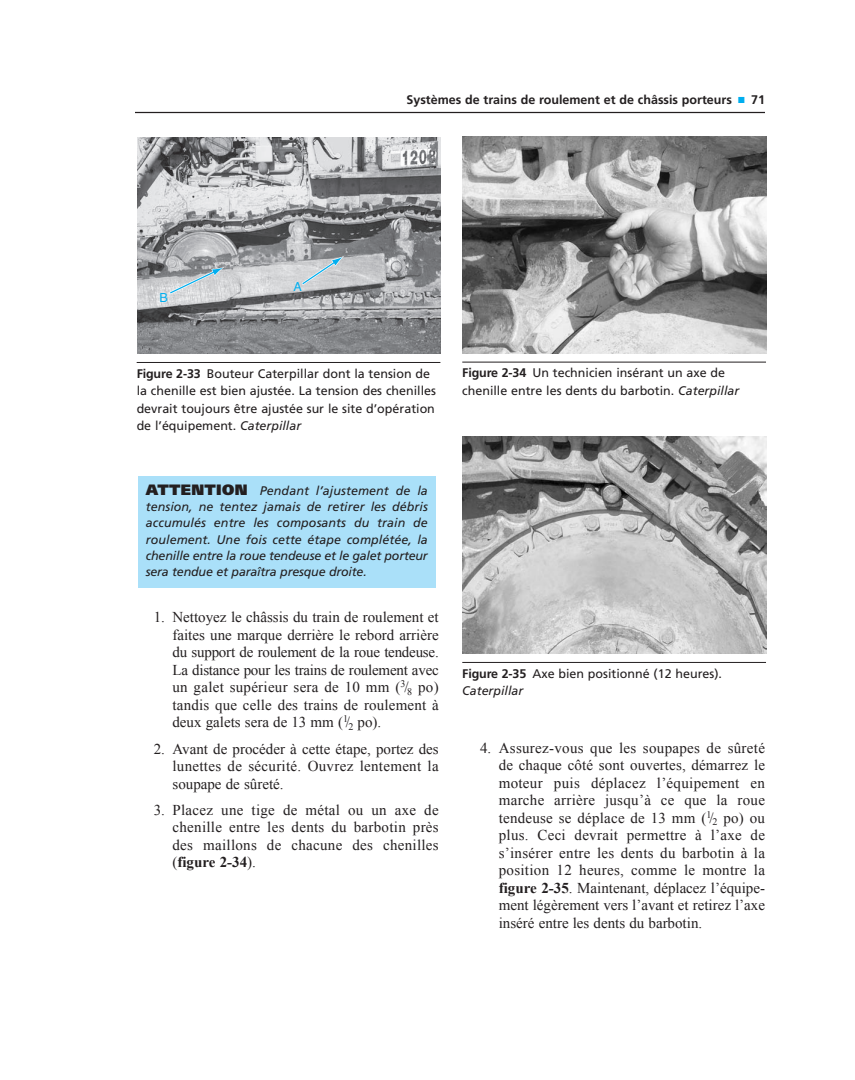
<style>
.page{position:relative;width:855px;height:1080px;background:#fff}
.page>*{position:absolute;margin:0;border:0;box-sizing:border-box;transform-origin:0 0}
.t1{font:15px/17.5px "Times New Roman";letter-spacing:.01em;color:#231f20;text-align:justify}
.t2{font:12.5px/17.5px "Frutiger";color:#231f20}
.t3{font:italic 12.5px/16.2px "Frutiger";letter-spacing:-.015em;color:#231f20;text-align:justify}
.t4{font:700 12.5px "Frutiger";color:#231f20}
.t5{font:12.5px "Helvetica";color:#00aeef}
.s1{color:#00aeef}
.s2{font-weight:700}
.s3{font-style:italic}
.s4{font-weight:900;font-style:normal;font-size:15px}
</style>
<div class="page">
<hr style="left:135px;top:112px;width:630px;height:1px;background:#231f20">
<div style="left:138px;top:476px;width:297px;height:111px;background:#aae0f9"></div>
<img style="left:137px;top:137px;width:303px;height:217px">
<svg style="left:167px;top:267px;width:58px;height:29px;background:#bac5ca"></svg>
<svg style="left:300px;top:256px;width:45px;height:31px"></svg>
<hr style="left:137px;top:362px;width:303px;height:1px;background:#231f20">
<img style="left:462px;top:136px;width:304px;height:217px">
<hr style="left:462px;top:362px;width:304px;height:1px;background:#231f20">
<img style="left:462px;top:436px;width:304px;height:217px">
<hr style="left:462px;top:662px;width:304px;height:1px;background:#231f20">
<p class="t5" style="left:159px;top:293px;width:10px">B</p>
<p class="t5" style="left:294px;top:282px;width:10px">A</p>
<p class="t4" style="left:406px;top:95px;width:360px">Systèmes de trains de roulement et de châssis porteurs <span class="s1">■</span> 71</p>
<p class="t2" style="left:137px;top:366px;width:301px"><span class="s2">Figure 2-33</span> Bouteur Caterpillar dont la tension de la chenille est bien ajustée. La tension des chenilles devrait toujours être ajustée sur le site d’opération de l’équipement. <span class="s3">Caterpillar</span></p>
<p class="t2" style="left:462px;top:365px;width:279px"><span class="s2">Figure 2-34</span> Un technicien insérant un axe de chenille entre les dents du barbotin. <span class="s3">Caterpillar</span></p>
<p class="t3" style="left:146px;top:483px;width:284px"><span class="s4">ATTENTION</span> Pendant l’ajustement de la tension, ne tentez jamais de retirer les débris accumulés entre les composants du train de roulement. Une fois cette étape complétée, la chenille entre la roue tendeuse et le galet porteur sera tendue et paraîtra presque droite.</p>
<p class="t1" style="left:172px;top:609px;width:268px;text-indent:-19px">1. Nettoyez le châssis du train de roulement et faites une marque derrière le rebord arrière du support de roulement de la roue tendeuse.<br>La distance pour les trains de roulement avec un galet supérieur sera de 10 mm (<sup>3</sup>/<sub>8</sub> po) tandis que celle des trains de roulement à deux galets sera de 13 mm (<sup>1</sup>/<sub>2</sub> po).</p>
<p class="t1" style="left:172px;top:740px;width:268px;text-indent:-19px">2. Avant de procéder à cette étape, portez des lunettes de sécurité. Ouvrez lentement la soupape de sûreté.</p>
<p class="t1" style="left:172px;top:801px;width:268px;text-indent:-19px">3. Placez une tige de métal ou un axe de chenille entre les dents du barbotin près des maillons de chacune des chenilles (<span class="s2">figure 2-34</span>).</p>
<p class="t2" style="left:462px;top:666px;width:261px"><span class="s2">Figure 2-35</span> Axe bien positionné (12 heures).<br><span class="s3">Caterpillar</span></p>
<p class="t1" style="left:499px;top:739px;width:268px;text-indent:-19px">4. Assurez-vous que les soupapes de sûreté de chaque côté sont ouvertes, démarrez le moteur puis déplacez l’équipement en marche arrière jusqu’à ce que la roue tendeuse se déplace de 13 mm (<sup>1</sup>/<sub>2</sub> po) ou plus. Ceci devrait permettre à l’axe de s’insérer entre les dents du barbotin à la position 12 heures, comme le montre la <span class="s2">figure 2-35</span>. Maintenant, déplacez l’équipe - ment légèrement vers l’avant et retirez l’axe inséré entre les dents du barbotin.</p>
</div>
